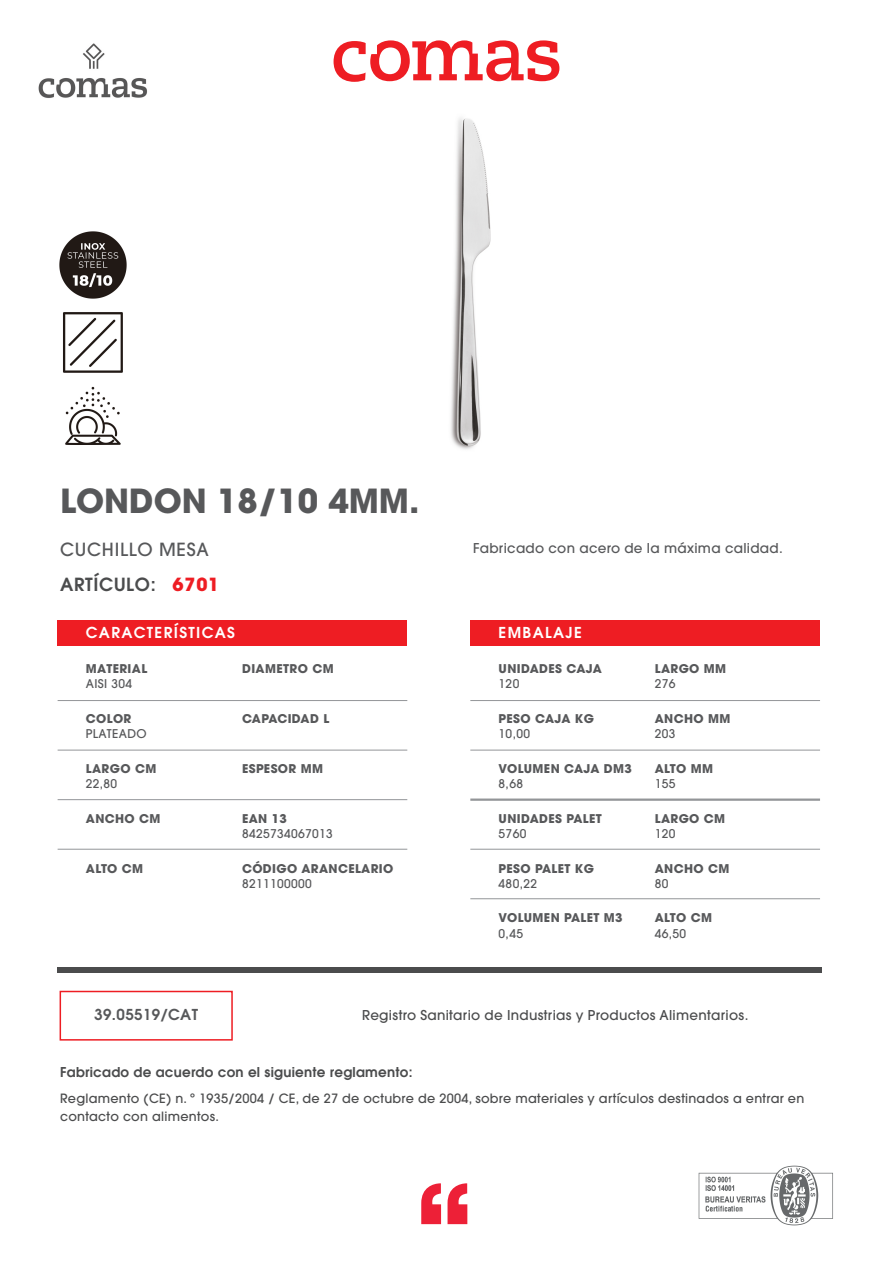
<style>
.page{position:relative;width:893px;height:1263px;background:#fff}
.page>*{position:absolute;margin:0;border:0;box-sizing:border-box;transform-origin:0 0}
.t1{font:700 33px "Avant Garde";color:#57585a}
.t2{font:600 18px "Avant Garde";letter-spacing:.04em;color:#4b4c4d}
.t3{font:500 18px "Avant Garde";letter-spacing:.04em;color:#57585a}
.t4{font:600 15px "Avant Garde";letter-spacing:.09em;color:#fff}
.t5{font:600 15px "Avant Garde";letter-spacing:.03em;color:#57585a}
.t6{font:500 13.5px "Avant Garde";letter-spacing:.02em;color:#4b4c4d}
.t7{font:600 13.5px "Avant Garde";letter-spacing:.02em;color:#4b4c4d}
.t8{font:500 13.5px "Avant Garde";letter-spacing:.02em;color:#57585a}
.t9{font:500 12.75px/18px "Avant Garde";letter-spacing:.02em;color:#4b4c4d}
.t10{font:700 12px "Avant Garde";letter-spacing:.03em;color:#57585a}
.t11{font:500 12px "Avant Garde";letter-spacing:.03em;color:#57585a}
.t12{font:700 12px "Avant Garde";letter-spacing:.01em;color:#57585a}
.s1{font-weight:700;color:#ee1d23}
</style>
<div class="page">
<svg style="left:421px;top:1183px;width:20px;height:41px"></svg>
<svg style="left:448px;top:1183px;width:19px;height:41px"></svg>
<svg style="left:334px;top:40px;width:225px;height:42px"></svg>
<div style="left:58px;top:620px;width:349px;height:25px;background:#ee1d23"></div>
<div style="left:58px;top:967px;width:764px;height:6px;background:#4b4c4d"></div>
<hr style="left:58px;top:700px;width:349px;height:1px;background:#939598">
<hr style="left:58px;top:750px;width:349px;height:1px;background:#939598">
<hr style="left:58px;top:799px;width:349px;height:1px;background:#939598">
<hr style="left:58px;top:849px;width:349px;height:1px;background:#939598">
<div style="left:470px;top:620px;width:350px;height:25px;background:#ee1d23"></div>
<hr style="left:470px;top:700px;width:350px;height:1px;background:#939598">
<hr style="left:470px;top:750px;width:350px;height:1px;background:#939598">
<hr style="left:470px;top:798px;width:350px;height:3px;background:#939598">
<hr style="left:470px;top:849px;width:350px;height:1px;background:#939598">
<hr style="left:470px;top:898px;width:350px;height:1px;background:#939598">
<div style="left:60px;top:991px;width:173px;height:49px;border:2px solid #ee1d23"></div>
<img style="left:698px;top:1165px;width:135px;height:61px">
<img style="left:450px;top:118px;width:41px;height:331px">
<img style="left:38px;top:43px;width:109px;height:55px">
<img style="left:59px;top:231px;width:68px;height:68px">
<img style="left:63px;top:312px;width:60px;height:61px">
<img style="left:65px;top:386px;width:56px;height:59px">
<h1 class="t1" style="left:60px;top:480px;width:361px">LONDON 18/10 4MM.</h1>
<h2 class="t3" style="left:60px;top:538px;width:150px">CUCHILLO MESA</h2>
<p class="t8" style="left:473px;top:539px;width:311px">Fabricado con acero de la máxima calidad.</p>
<h2 class="t2" style="left:60px;top:572px;width:161px">ARTÍCULO: <span class="s1">6701</span></h2>
<p class="t4" style="left:86px;top:623px;width:151px">CARACTERÍSTICAS</p>
<p class="t10" style="left:86px;top:661px;width:63px">MATERIAL</p>
<p class="t11" style="left:86px;top:677px;width:48px">AISI 304</p>
<p class="t4" style="left:499px;top:623px;width:85px">EMBALAJE</p>
<p class="t10" style="left:499px;top:661px;width:105px">UNIDADES CAJA</p>
<p class="t11" style="left:499px;top:677px;width:22px">120</p>
<p class="t10" style="left:499px;top:711px;width:97px">PESO CAJA KG</p>
<p class="t11" style="left:499px;top:726px;width:33px">10,00</p>
<p class="t10" style="left:655px;top:661px;width:73px">LARGO MM</p>
<p class="t11" style="left:655px;top:677px;width:22px">276</p>
<p class="t10" style="left:655px;top:711px;width:77px">ANCHO MM</p>
<p class="t11" style="left:655px;top:726px;width:22px">203</p>
<p class="t10" style="left:655px;top:761px;width:60px">ALTO MM</p>
<p class="t11" style="left:655px;top:776px;width:22px">155</p>
<p class="t10" style="left:242px;top:661px;width:93px">DIAMETRO CM</p>
<p class="t10" style="left:86px;top:711px;width:47px">COLOR</p>
<p class="t11" style="left:86px;top:726px;width:62px">PLATEADO</p>
<p class="t12" style="left:242px;top:711px;width:89px">CAPACIDAD L</p>
<p class="t10" style="left:499px;top:761px;width:135px">VOLUMEN CAJA DM3</p>
<p class="t11" style="left:499px;top:776px;width:26px">8,68</p>
<p class="t10" style="left:499px;top:810px;width:105px">UNIDADES PALET</p>
<p class="t11" style="left:499px;top:826px;width:29px">5760</p>
<p class="t10" style="left:86px;top:761px;width:72px">LARGO CM</p>
<p class="t11" style="left:86px;top:776px;width:33px">22,80</p>
<p class="t10" style="left:86px;top:810px;width:76px">ANCHO CM</p>
<p class="t10" style="left:242px;top:761px;width:83px">ESPESOR MM</p>
<p class="t10" style="left:655px;top:810px;width:72px">LARGO CM</p>
<p class="t11" style="left:655px;top:826px;width:22px">120</p>
<p class="t10" style="left:242px;top:810px;width:46px">EAN 13</p>
<p class="t11" style="left:242px;top:826px;width:92px">8425734067013</p>
<p class="t10" style="left:86px;top:860px;width:59px">ALTO CM</p>
<p class="t5" style="left:94px;top:1005px;width:105px">39.05519/CAT</p>
<p class="t10" style="left:242px;top:860px;width:153px">CÓDIGO ARANCELARIO</p>
<p class="t11" style="left:242px;top:876px;width:71px">8211100000</p>
<p class="t10" style="left:499px;top:860px;width:97px">PESO PALET KG</p>
<p class="t11" style="left:499px;top:876px;width:40px">480,22</p>
<p class="t10" style="left:499px;top:910px;width:126px">VOLUMEN PALET M3</p>
<p class="t11" style="left:499px;top:926px;width:26px">0,45</p>
<p class="t10" style="left:655px;top:860px;width:76px">ANCHO CM</p>
<p class="t11" style="left:655px;top:876px;width:15px">80</p>
<p class="t10" style="left:655px;top:910px;width:59px">ALTO CM</p>
<p class="t11" style="left:655px;top:926px;width:33px">46,50</p>
<p class="t6" style="left:362px;top:1007px;width:388px">Registro Sanitario de Industrias y Productos Alimentarios.</p>
<p class="t7" style="left:60px;top:1063px;width:354px">Fabricado de acuerdo con el siguiente reglamento:</p>
<p class="t9" style="left:60px;top:1090px;width:746px">Reglamento (CE) n. º 1935/2004 / CE, de 27 de octubre de 2004, sobre materiales y artículos destinados a entrar en contacto con alimentos.</p>
</div>
